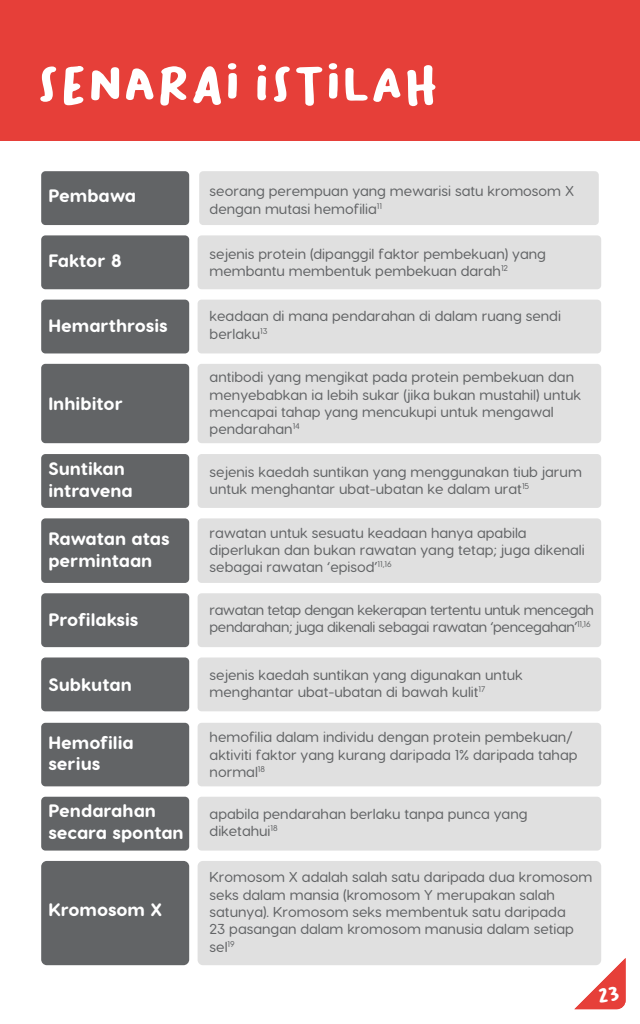
<style>
.page{position:relative;width:640px;height:1024px;background:#fff}
.page>*{position:absolute;margin:0;border:0;box-sizing:border-box;transform-origin:0 0}
.t1{font:51.2px "Bakso Sapi";color:#fff}
.t2{font:800 18px/21.6px "Visby Round CF";color:#fff}
.t3{font:500 14.4px/17.2px "Visby Round CF";color:#626466}
.t4{font:500 14.4px/17.2px "Visby Round CF";letter-spacing:-.025em;color:#626466}
</style>
<div class="page">
<div style="left:0;top:0;width:640px;height:141px;background:#e63f39"></div>
<div style="left:41px;top:171px;width:148px;height:54px;background:#626466;border-radius:4px"></div>
<div style="left:41px;top:235px;width:148px;height:54px;background:#626466;border-radius:4px"></div>
<div style="left:41px;top:300px;width:148px;height:53px;background:#626466;border-radius:4px"></div>
<div style="left:41px;top:364px;width:148px;height:79px;background:#626466;border-radius:4px"></div>
<div style="left:41px;top:454px;width:148px;height:54px;background:#626466;border-radius:4px"></div>
<div style="left:41px;top:518px;width:148px;height:65px;background:#626466;border-radius:4px"></div>
<div style="left:41px;top:593px;width:148px;height:54px;background:#626466;border-radius:4px"></div>
<div style="left:41px;top:657px;width:148px;height:54px;background:#626466;border-radius:4px"></div>
<div style="left:41px;top:723px;width:148px;height:63px;background:#626466;border-radius:4px"></div>
<div style="left:41px;top:797px;width:148px;height:54px;background:#626466;border-radius:4px"></div>
<div style="left:41px;top:861px;width:148px;height:104px;background:#626466;border-radius:6px"></div>
<div style="left:199px;top:171px;width:400px;height:54px;background:#e0e0e0;border-radius:4px"></div>
<div style="left:198px;top:235px;width:403px;height:54px;background:#e0e0e0;border-radius:4px"></div>
<div style="left:198px;top:300px;width:403px;height:53px;background:#e0e0e0;border-radius:4px"></div>
<div style="left:198px;top:364px;width:403px;height:79px;background:#e0e0e0;border-radius:4px"></div>
<div style="left:198px;top:454px;width:403px;height:54px;background:#e0e0e0;border-radius:4px"></div>
<div style="left:198px;top:518px;width:403px;height:65px;background:#e0e0e0;border-radius:4px"></div>
<div style="left:198px;top:593px;width:403px;height:54px;background:#e0e0e0;border-radius:4px"></div>
<div style="left:198px;top:657px;width:403px;height:54px;background:#e0e0e0;border-radius:4px"></div>
<div style="left:198px;top:723px;width:403px;height:63px;background:#e0e0e0;border-radius:4px"></div>
<div style="left:198px;top:797px;width:403px;height:54px;background:#e0e0e0;border-radius:4px"></div>
<div style="left:198px;top:861px;width:403px;height:104px;background:#e0e0e0;border-radius:5px"></div>
<svg style="left:574px;top:958px;width:52px;height:51px"></svg>
<h1 class="t1" style="left:37px;top:55px;width:404px">SENARAI ISTILAH</h1>
<p class="t2" style="left:48px;top:185px;width:89px">Pembawa</p>
<p class="t2" style="left:48px;top:250px;width:75px">Faktor 8</p>
<p class="t2" style="left:48px;top:315px;width:121px">Hemarthrosis</p>
<p class="t2" style="left:48px;top:392px;width:76px">Inhibitor</p>
<p class="t2" style="left:48px;top:458px;width:86px">Suntikan intravena</p>
<p class="t2" style="left:48px;top:527px;width:123px">Rawatan atas permintaan</p>
<p class="t2" style="left:48px;top:609px;width:92px">Profilaksis</p>
<p class="t2" style="left:48px;top:674px;width:85px">Subkutan</p>
<p class="t2" style="left:48px;top:731px;width:87px">Hemofilia serius</p>
<p class="t2" style="left:48px;top:800px;width:137px">Pendarahan secara spontan</p>
<p class="t2" style="left:48px;top:898px;width:115px">Kromosom X</p>
<p class="t3" style="left:210px;top:182px;width:366px">seorang perempuan yang mewarisi satu kromosom X dengan mutasi hemofilia<sup>11</sup></p>
<p class="t3" style="left:210px;top:245px;width:338px">sejenis protein (dipanggil faktor pembekuan) yang membantu membentuk pembekuan darah<sup>12</sup></p>
<p class="t3" style="left:210px;top:307px;width:353px">keadaan di mana pendarahan di dalam ruang sendi berlaku<sup>13</sup></p>
<p class="t3" style="left:210px;top:368px;width:373px">antibodi yang mengikat pada protein pembekuan dan menyebabkan ia lebih sukar (jika bukan mustahil) untuk mencapai tahap yang mencukupi untuk mengawal pendarahan<sup>14</sup></p>
<p class="t3" style="left:210px;top:463px;width:374px">sejenis kaedah suntikan yang menggunakan tiub jarum untuk menghantar ubat-ubatan ke dalam urat<sup>15</sup></p>
<p class="t3" style="left:210px;top:524px;width:377px">rawatan untuk sesuatu keadaan hanya apabila diperlukan dan bukan rawatan yang tetap; juga dikenali sebagai rawatan ‘episod’<sup>11,16</sup></p>
<p class="t4" style="left:210px;top:601px;width:386px">rawatan tetap dengan kekerapan tertentu untuk mencegah pendarahan; juga dikenali sebagai rawatan ‘pencegahan’<sup>11,16</sup></p>
<p class="t3" style="left:210px;top:666px;width:315px">sejenis kaedah suntikan yang digunakan untuk menghantar ubat-ubatan di bawah kulit<sup>17</sup></p>
<p class="t3" style="left:210px;top:729px;width:369px">hemofilia dalam individu dengan protein pembekuan/ aktiviti faktor yang kurang daripada 1% daripada tahap normal<sup>18</sup></p>
<p class="t3" style="left:210px;top:805px;width:319px">apabila pendarahan berlaku tanpa punca yang diketahui<sup>18</sup></p>
<p class="t3" style="left:210px;top:868px;width:384px">Kromosom X adalah salah satu daripada dua kromosom seks dalam mansia (kromosom Y merupakan salah satunya). Kromosom seks membentuk satu daripada<br>23 pasangan dalam kromosom manusia dalam setiap sel<sup>19</sup></p>
</div>
